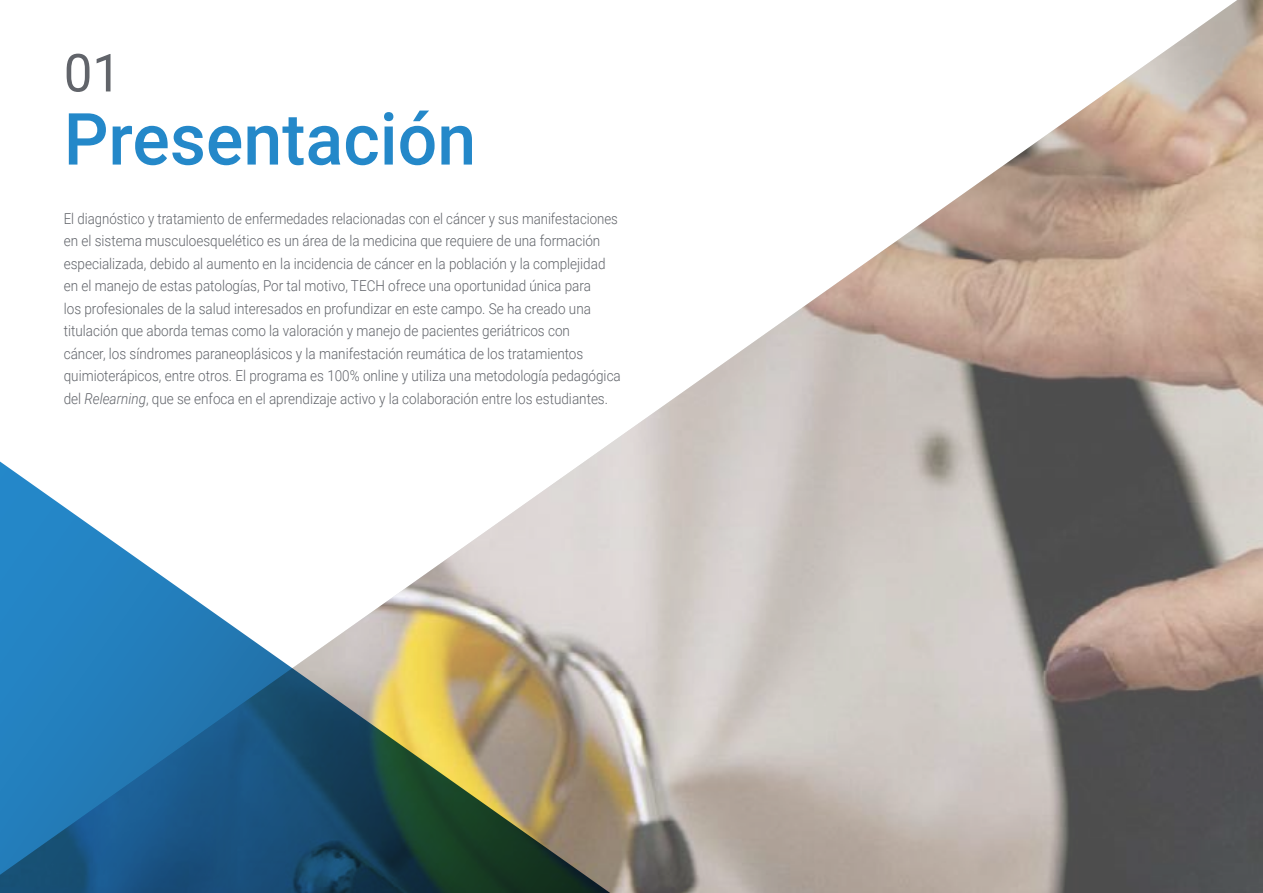
<style>
.page{position:relative;width:1263px;height:893px;background:#fff}
.page>*{position:absolute;margin:0;border:0;box-sizing:border-box;transform-origin:0 0}
.t1{font:500 72px "Roboto";color:#2488c9}
.t2{font:52.5px "Roboto";color:#61646a}
.t3{font:300 15px/22.5px "Roboto";color:#61646a;scale:.88 1}
.s1{font-style:italic}
</style>
<div class="page">
<img style="left:607px;top:0;width:656px;height:893px">
<svg style="left:0;top:446px;width:640px;height:447px"></svg>
<h2 class="t2" style="left:64px;top:36px;width:59px">01</h2>
<h1 class="t1" style="left:64px;top:89px;width:414px">Presentación</h1>
<p class="t3" style="left:64px;top:207px;width:634px">El diagnóstico y tratamiento de enfermedades relacionadas con el cáncer y sus manifestaciones en el sistema musculoesquelético es un área de la medicina que requiere de una formación especializada, debido al aumento en la incidencia de cáncer en la población y la complejidad en el manejo de estas patologías, Por tal motivo, TECH ofrece una oportunidad única para<br>los profesionales de la salud interesados en profundizar en este campo. Se ha creado una titulación que aborda temas como la valoración y manejo de pacientes geriátricos con<br>cáncer, los síndromes paraneoplásicos y la manifestación reumática de los tratamientos quimioterápicos, entre otros. El programa es 100% online y utiliza una metodología pedagógica del <span class="s1">Relearning</span>, que se enfoca en el aprendizaje activo y la colaboración entre los estudiantes.</p>
</div>
